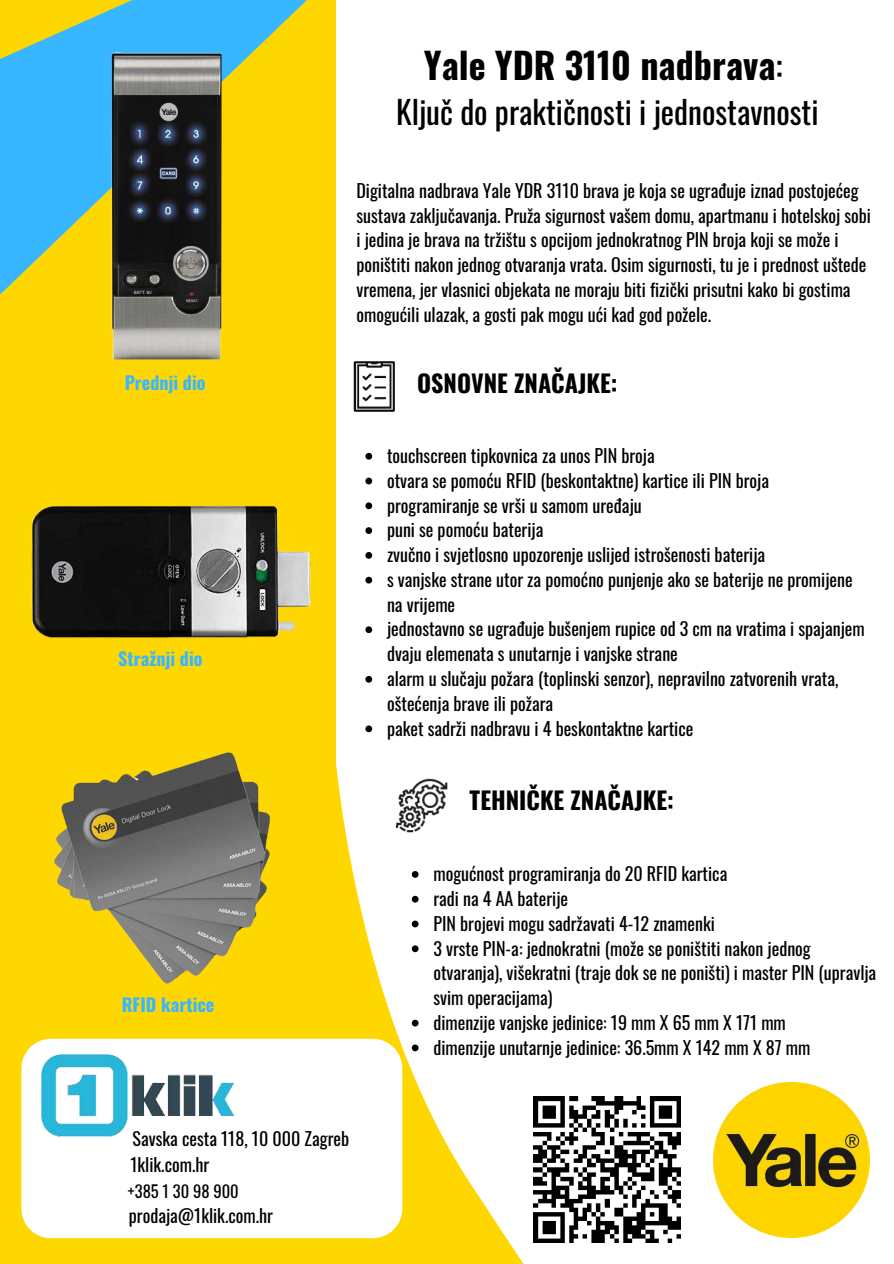
<style>
.page{position:relative;width:894px;height:1264px;background:#fff}
.page>*{position:absolute;margin:0;border:0;box-sizing:border-box;transform-origin:0 0}
.t1{font:700 36px "Oswald";color:#000}
.t2{font:31.5px "Oswald";color:#000}
.t3{font:700 24px "Oswald";color:#000}
.t4{font:18px/24.8px "Oswald";color:#000}
.t5{font:700 18px "Oswald";color:#38b6ff}
.t6{font:16.5px "Oswald";color:#000}
.s1{font-weight:400}
</style>
<div class="page">
<svg style="left:0;top:675px;width:574px;height:588px"></svg>
<div style="left:0;top:0;width:336px;height:783px;background:#ffd700"></div>
<img style="left:713px;top:1082px;width:156px;height:155px">
<div style="left:21px;top:1038px;width:381px;height:200px;background:#fff;border-radius:29px"></div>
<img style="left:41px;top:1054px;width:194px;height:83px">
<svg style="left:92px;top:0;width:215px;height:18px;background:#53badc"></svg>
<img style="left:31px;top:505px;width:280px;height:133px">
<img style="left:40px;top:752px;width:251px;height:241px">
<img style="left:353px;top:361px;width:42px;height:51px">
<img style="left:391px;top:776px;width:60px;height:58px">
<img style="left:0;top:18px;width:355px;height:377px">
<img style="left:533px;top:1096px;width:147px;height:146px">
<svg style="left:365px;top:453px;width:7px;height:6px"></svg>
<svg style="left:365px;top:477px;width:7px;height:7px"></svg>
<svg style="left:365px;top:502px;width:7px;height:7px"></svg>
<svg style="left:365px;top:527px;width:7px;height:7px"></svg>
<svg style="left:365px;top:552px;width:7px;height:6px"></svg>
<svg style="left:365px;top:577px;width:7px;height:6px"></svg>
<svg style="left:365px;top:626px;width:7px;height:7px"></svg>
<svg style="left:365px;top:676px;width:7px;height:6px"></svg>
<svg style="left:365px;top:725px;width:7px;height:7px"></svg>
<svg style="left:411px;top:871px;width:7px;height:6px"></svg>
<svg style="left:411px;top:895px;width:7px;height:7px"></svg>
<svg style="left:411px;top:920px;width:7px;height:7px"></svg>
<svg style="left:411px;top:945px;width:7px;height:7px"></svg>
<svg style="left:411px;top:1019px;width:7px;height:7px"></svg>
<svg style="left:411px;top:1044px;width:7px;height:7px"></svg>
<p class="t5" style="left:125px;top:373px;width:82px">Prednji dio</p>
<p class="t5" style="left:118px;top:649px;width:86px">Stražnji dio</p>
<p class="t5" style="left:122px;top:994px;width:94px">RFID kartice</p>
<h1 class="t1" style="left:424px;top:47px;width:360px">Yale YDR 3110 nadbrava<span class="s1">:</span></h1>
<h2 class="t2" style="left:396px;top:84px;width:424px">Ključ do praktičnosti i jednostavnosti</h2>
<p class="t4" style="left:356px;top:176px;width:516px">Digitalna nadbrava Yale YDR 3110 brava je koja se ugrađuje iznad postojećeg sustava zaključavanja. Pruža sigurnost vašem domu, apartmanu i hotelskoj sobi i jedina je brava na tržištu s opcijom jednokratnog PIN broja koji se može i poništiti nakon jednog otvaranja vrata. Osim sigurnosti, tu je i prednost uštede vremena, jer vlasnici objekata ne moraju biti fizički prisutni kako bi gostima omogućili ulazak, a gosti pak mogu ući kad god požele.</p>
<h3 class="t3" style="left:417px;top:371px;width:202px">OSNOVNE ZNAČAJKE:</h3>
<p class="t4" style="left:387px;top:441px;width:479px">touchscreen tipkovnica za unos PIN broja<br>otvara se pomoću RFID (beskontaktne) kartice ili PIN broja programiranje se vrši u samom uređaju<br>puni se pomoću baterija<br>zvučno i svjetlosno upozorenje uslijed istrošenosti baterija<br>s vanjske strane utor za pomoćno punjenje ako se baterije ne promijene na vrijeme<br>jednostavno se ugrađuje bušenjem rupice od 3 cm na vratima i spajanjem dvaju elemenata s unutarnje i vanjske strane<br>alarm u slučaju požara (toplinski senzor), nepravilno zatvorenih vrata, oštećenja brave ili požara<br>paket sadrži nadbravu i 4 beskontaktne kartice</p>
<h3 class="t3" style="left:469px;top:788px;width:206px">TEHNIČKE ZNAČAJKE:</h3>
<p class="t4" style="left:433px;top:859px;width:444px">mogućnost programiranja do 20 RFID kartica<br>radi na 4 AA baterije<br>PIN brojevi mogu sadržavati 4-12 znamenki<br>3 vrste PIN-a: jednokratni (može se poništiti nakon jednog otvaranja), višekratni (traje dok se ne poništi) i master PIN (upravlja svim operacijama)<br>dimenzije vanjske jedinice: 19 mm X 65 mm X 171 mm<br>dimenzije unutarnje jedinice: 36.5mm X 142 mm X 87 mm</p>
<p class="t4" style="left:133px;top:1124px;width:218px">Savska cesta 118, 10 000 Zagreb</p>
<p class="t6" style="left:128px;top:1176px;width:112px">+385 1 30 98 900</p>
<p class="t4" style="left:129px;top:1201px;width:145px">prodaja@1klik.com.hr</p>
<p class="t4" style="left:130px;top:1150px;width:80px">1klik.com.hr</p>
</div>
